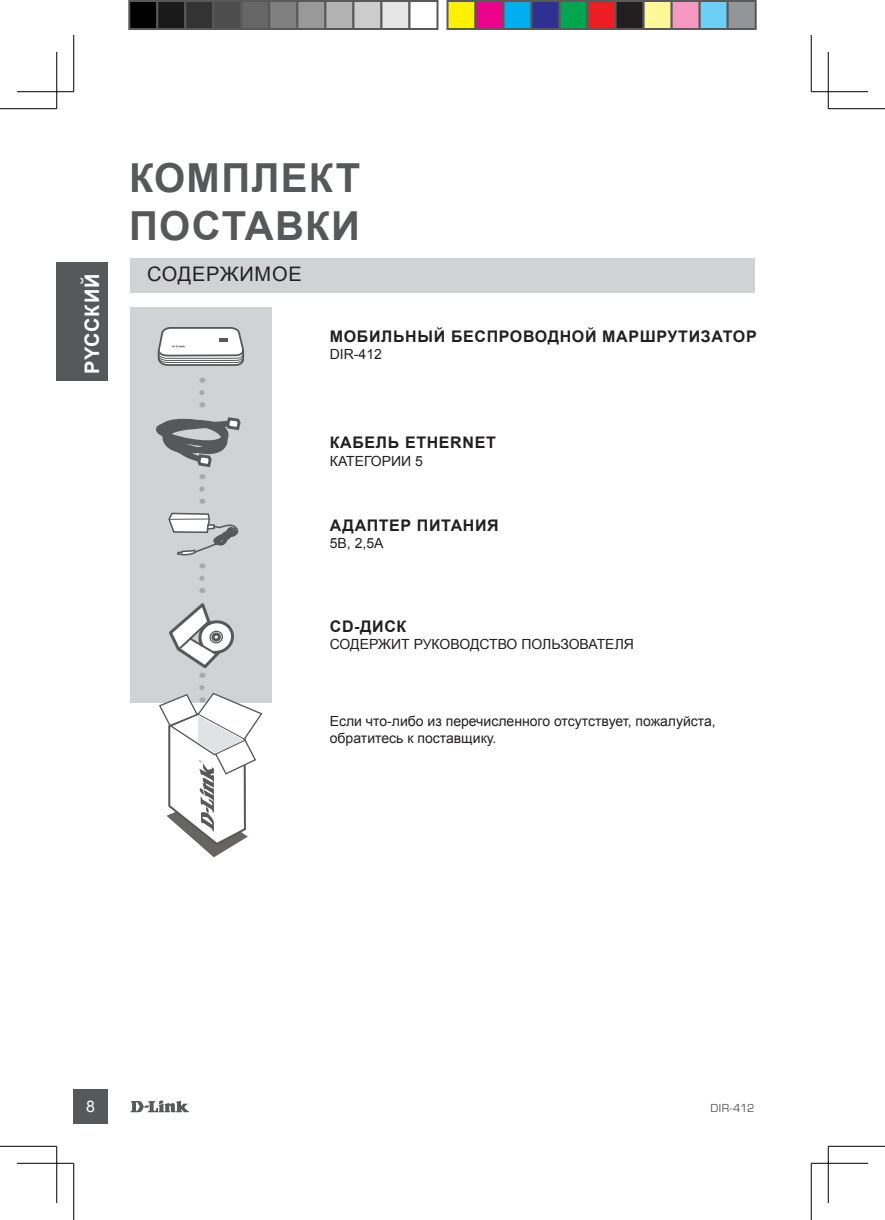
<style>
.page{position:relative;width:885px;height:1220px;background:#fff}
.page>*{position:absolute;margin:0;border:0;box-sizing:border-box;transform-origin:0 0}
.t1{font:700 40px/48px "Arial";letter-spacing:.035em;color:#57585a}
.t2{font:20px "Arial";letter-spacing:.04em;color:#231f20}
.t3{font:700 20px "Arial";letter-spacing:.035em;color:#fff}
.t4{font:700 16px "Arial";letter-spacing:.04em;color:#231f20}
.t5{font:16px "Arial";color:#fff}
.t6{font:14px/16.8px "Arial";color:#231f20}
.t7{font:12px "Eurostile";letter-spacing:.005em;color:#57585a}
</style>
<div class="page">
<svg style="left:130px;top:1100px;width:59px;height:12px"></svg>
<div style="left:74px;top:1090px;width:34px;height:34px;background:#57585a"></div>
<div style="left:57px;top:262px;width:51px;height:119px;background:#57585a"></div>
<div style="left:130px;top:258px;width:624px;height:34px;background:#d1d2d4"></div>
<div style="left:130px;top:307px;width:142px;height:396px;background:#d1d2d4"></div>
<svg style="left:199px;top:393px;width:5px;height:14px"></svg>
<svg style="left:156px;top:417px;width:85px;height:62px"></svg>
<svg style="left:199px;top:489px;width:5px;height:15px"></svg>
<svg style="left:169px;top:603px;width:65px;height:75px"></svg>
<svg style="left:159px;top:688px;width:103px;height:169px"></svg>
<svg style="left:168px;top:512px;width:71px;height:81px"></svg>
<svg style="left:157px;top:327px;width:88px;height:39px"></svg>
<hr style="left:0;top:108px;width:57px;height:1px;background:#000">
<hr style="left:828px;top:108px;width:56px;height:1px;background:#000">
<hr style="left:0;top:1146px;width:57px;height:1px;background:#000">
<hr style="left:828px;top:1146px;width:56px;height:1px;background:#000">
<hr style="left:73px;top:35px;width:1px;height:57px;background:#000">
<hr style="left:73px;top:1163px;width:1px;height:57px;background:#000">
<hr style="left:810px;top:35px;width:1px;height:57px;background:#000">
<hr style="left:810px;top:1163px;width:1px;height:57px;background:#000">
<hr style="left:17px;top:91px;width:57px;height:1px;background:#000">
<hr style="left:811px;top:91px;width:56px;height:1px;background:#000">
<hr style="left:17px;top:1163px;width:57px;height:1px;background:#000">
<hr style="left:811px;top:1163px;width:56px;height:1px;background:#000">
<hr style="left:56px;top:52px;width:1px;height:57px;background:#000">
<hr style="left:56px;top:1146px;width:1px;height:57px;background:#000">
<hr style="left:827px;top:52px;width:1px;height:57px;background:#000">
<hr style="left:827px;top:1146px;width:1px;height:57px;background:#000">
<div style="left:129px;top:1px;width:28px;height:28px;background:#000"></div>
<div style="left:128px;top:0;width:30px;height:30px;border:2px solid #595959"></div>
<div style="left:157px;top:1px;width:28px;height:28px;background:#1a1a1a"></div>
<div style="left:156px;top:0;width:30px;height:30px;border:2px solid #595959"></div>
<div style="left:185px;top:1px;width:28px;height:28px;background:#333"></div>
<div style="left:184px;top:0;width:30px;height:30px;border:2px solid #595959"></div>
<div style="left:213px;top:1px;width:28px;height:28px;background:#4d4d4d"></div>
<div style="left:212px;top:0;width:30px;height:30px;border:2px solid #595959"></div>
<div style="left:241px;top:1px;width:28px;height:28px;background:#666"></div>
<div style="left:240px;top:0;width:30px;height:30px;border:2px solid #595959"></div>
<div style="left:269px;top:1px;width:28px;height:28px;background:#808080"></div>
<div style="left:268px;top:0;width:30px;height:30px;border:2px solid #595959"></div>
<div style="left:297px;top:1px;width:28px;height:28px;background:#999"></div>
<div style="left:296px;top:0;width:30px;height:30px;border:2px solid #595959"></div>
<div style="left:325px;top:1px;width:28px;height:28px;background:#b3b3b3"></div>
<div style="left:324px;top:0;width:30px;height:30px;border:2px solid #595959"></div>
<div style="left:353px;top:1px;width:28px;height:28px;background:#ccc"></div>
<div style="left:352px;top:0;width:30px;height:30px;border:2px solid #595959"></div>
<div style="left:381px;top:1px;width:28px;height:28px;background:#e6e6e6"></div>
<div style="left:380px;top:0;width:30px;height:30px;border:2px solid #595959"></div>
<div style="left:408px;top:0;width:30px;height:30px;border:2px solid #595959"></div>
<div style="left:447px;top:1px;width:28px;height:28px;background:#fff101"></div>
<div style="left:446px;top:0;width:30px;height:30px;border:2px solid #595959"></div>
<div style="left:475px;top:1px;width:28px;height:28px;background:#ed028c"></div>
<div style="left:474px;top:0;width:30px;height:30px;border:2px solid #595959"></div>
<div style="left:503px;top:1px;width:28px;height:28px;background:#00aeef"></div>
<div style="left:502px;top:0;width:30px;height:30px;border:2px solid #595959"></div>
<div style="left:531px;top:1px;width:28px;height:28px;background:#2e3092"></div>
<div style="left:530px;top:0;width:30px;height:30px;border:2px solid #595959"></div>
<div style="left:559px;top:1px;width:28px;height:28px;background:#00a54f"></div>
<div style="left:558px;top:0;width:30px;height:30px;border:2px solid #595959"></div>
<div style="left:587px;top:1px;width:28px;height:28px;background:#ee1d23"></div>
<div style="left:586px;top:0;width:30px;height:30px;border:2px solid #595959"></div>
<div style="left:615px;top:1px;width:28px;height:28px;background:#231f20"></div>
<div style="left:614px;top:0;width:30px;height:30px;border:2px solid #595959"></div>
<div style="left:643px;top:1px;width:28px;height:28px;background:#fff79a"></div>
<div style="left:642px;top:0;width:30px;height:30px;border:2px solid #595959"></div>
<div style="left:671px;top:1px;width:28px;height:28px;background:#f499c2"></div>
<div style="left:670px;top:0;width:30px;height:30px;border:2px solid #595959"></div>
<div style="left:699px;top:1px;width:28px;height:28px;background:#6bcff6"></div>
<div style="left:698px;top:0;width:30px;height:30px;border:2px solid #595959"></div>
<div style="left:727px;top:1px;width:28px;height:28px;background:#939598"></div>
<div style="left:726px;top:0;width:30px;height:30px;border:2px solid #595959"></div>
<h2 class="t3" style="left:79px;top:374px;width:102px;rotate:-90deg">PYCCКИЙ</h2>
<h1 class="t1" style="left:129px;top:156px;width:232px">КОМПЛЕКТ<br>ПОСТАВКИ</h1>
<h2 class="t2" style="left:147px;top:261px;width:16px">СОДЕ</h2>
<h2 class="t2" style="left:206px;top:261px;width:81px">РЖИМОЕ</h2>
<p class="t4" style="left:330px;top:325px;width:428px">МОБИЛЬНЫЙ БЕСПРОВОДНОЙ МАРШРУТИЗАТОР</p>
<p class="t6" style="left:330px;top:346px;width:54px">DIR-412</p>
<p class="t4" style="left:330px;top:432px;width:167px">КАБЕЛЬ ETHERNET</p>
<p class="t6" style="left:330px;top:452px;width:10px">КАТЕ</p>
<p class="t6" style="left:364px;top:452px;width:60px">ГОРИИ 5</p>
<p class="t4" style="left:330px;top:514px;width:170px">АДАПТЕР ПИТАНИЯ</p>
<p class="t6" style="left:330px;top:535px;width:55px">5В, 2,5А</p>
<p class="t4" style="left:330px;top:615px;width:78px">CD-ДИСК</p>
<p class="t6" style="left:330px;top:636px;width:11px">СОДЕ</p>
<p class="t6" style="left:369px;top:636px;width:65px">РЖИТ РУКОВОДСТВО</p>
<p class="t6" style="left:521px;top:636px;width:58px">ПОЛЬЗОВАТЕ</p>
<p class="t6" style="left:614px;top:636px;width:21px">ЛЯ</p>
<p class="t6" style="left:330px;top:713px;width:387px">Если что-либо из перечисленного отсутствует, пожалуйста, обратитесь к поставщику.</p>
<p class="t5" style="left:86px;top:1096px;width:10px">8</p>
<p class="t7" style="left:710px;top:1102px;width:45px">DIR-412</p>
</div>
